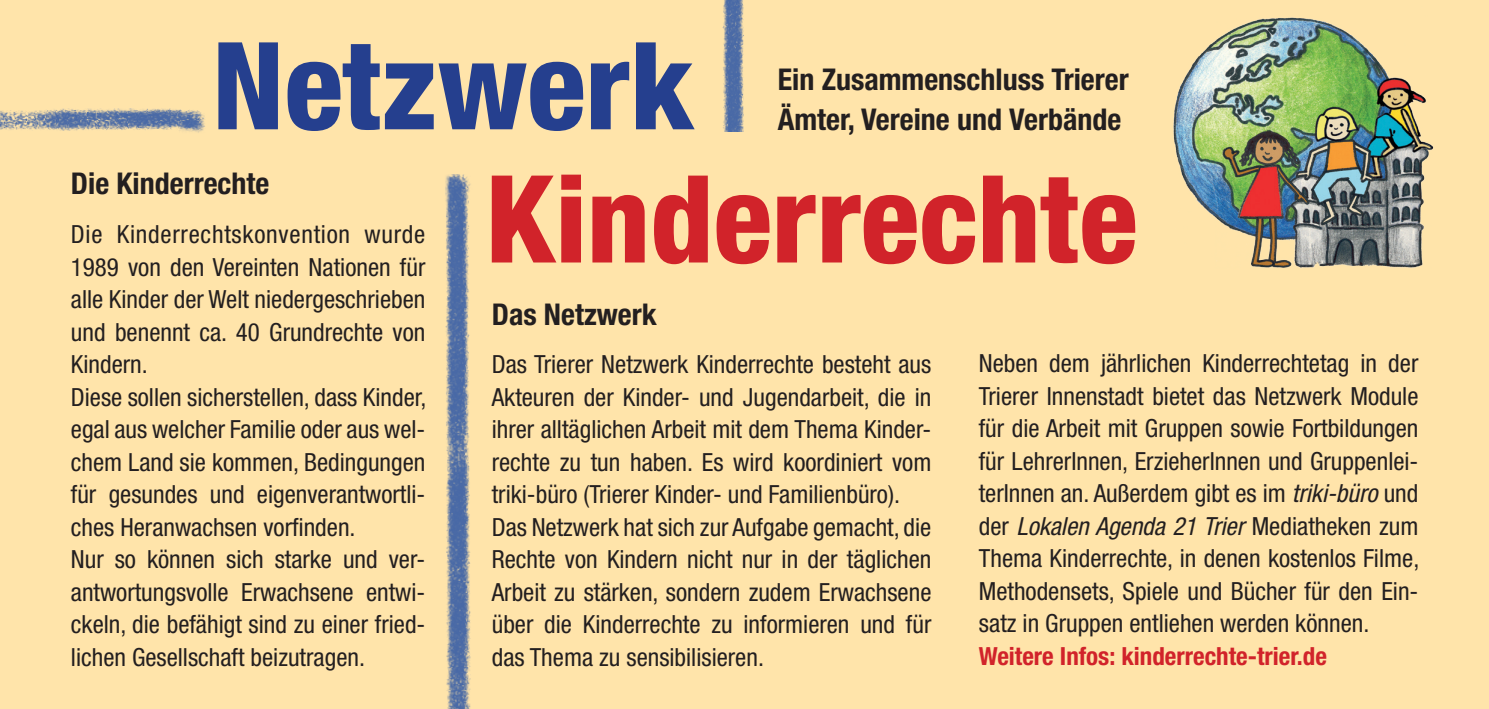
<style>
.page{position:relative;width:1489px;height:709px;background:#fff}
.page>*{position:absolute;margin:0;border:0;box-sizing:border-box;transform-origin:0 0}
.t1{font:700 condensed 30px/40px "Helvetica Neue LT Std";color:#231f20}
.t2{font:condensed 25px/32.5px "Helvetica Neue LT Std";color:#231f20}
.t3{font:700 condensed 25px "Helvetica Neue LT Std";color:#d1232a}
.s1{font-style:italic}
</style>
<div class="page">
<div style="left:0;top:0;width:1488px;height:709px;background:#ffe4aa"></div>
<img style="left:0;top:108px;width:205px;height:25px">
<img style="left:445px;top:175px;width:26px;height:534px">
<svg style="left:492px;top:175px;width:643px;height:89px"></svg>
<svg style="left:218px;top:42px;width:476px;height:89px"></svg>
<img style="left:1173px;top:17px;width:261px;height:251px">
<img style="left:722px;top:0;width:22px;height:131px">
<p class="t1" style="left:71px;top:163px;width:200px">Die Kinderrechte</p>
<p class="t2" style="left:71px;top:218px;width:357px">Die Kinderrechtskonvention wurde 1989 von den Vereinten Nationen für alle Kinder der Welt niedergeschrieben und benennt ca. 40 Grundrechte von Kindern.<br>Diese sollen sicherstellen, dass Kinder, egal aus welcher Familie oder aus wel&shy;chem Land sie kommen, Bedingungen für gesundes und eigenverantwortli&shy;ches Heranwachsen vorfinden.<br>Nur so können sich starke und ver&shy;antwortungsvolle Erwachsene entwi&shy;ckeln, die befähigt sind zu einer fried&shy;lichen Gesellschaft beizutragen.</p>
<p class="t1" style="left:777px;top:59px;width:352px">Ein Zusammenschluss Trierer<br>Ämter, Vereine und Verbände</p>
<p class="t1" style="left:492px;top:293px;width:166px">Das Netzwerk</p>
<p class="t2" style="left:492px;top:348px;width:441px">Das Trierer Netzwerk Kinderrechte besteht aus Akteuren der Kinder- und Jugendarbeit, die in ihrer alltäglichen Arbeit mit dem Thema Kinder&shy;rechte zu tun haben. Es wird koordiniert vom triki-büro (Trierer Kinder- und Familienbüro).<br>Das Netzwerk hat sich zur Aufgabe gemacht, die Rechte von Kindern nicht nur in der täglichen Arbeit zu stärken, sondern zudem Erwachsene über die Kinderrechte zu informieren und für das Thema zu sensibilisieren.</p>
<p class="t2" style="left:978px;top:347px;width:442px;text-align:justify">Neben dem jährlichen Kinderrechtetag in der Trierer Innenstadt bietet das Netzwerk Module für die Arbeit mit Gruppen sowie Fortbildungen für LehrerInnen, ErzieherInnen und Gruppenlei&shy;terInnen an. Außerdem gibt es im <span class="s1">triki-büro</span> und der <span class="s1">Lokalen Agenda 21 Trier</span> Mediatheken zum Thema Kinderrechte, in denen kostenlos Filme, Methodensets, Spiele und Bücher für den Ein&shy;satz in Gruppen entliehen werden können.</p>
<p class="t3" style="left:978px;top:641px;width:349px">Weitere Infos: kinderrechte-trier.de</p>
</div>
